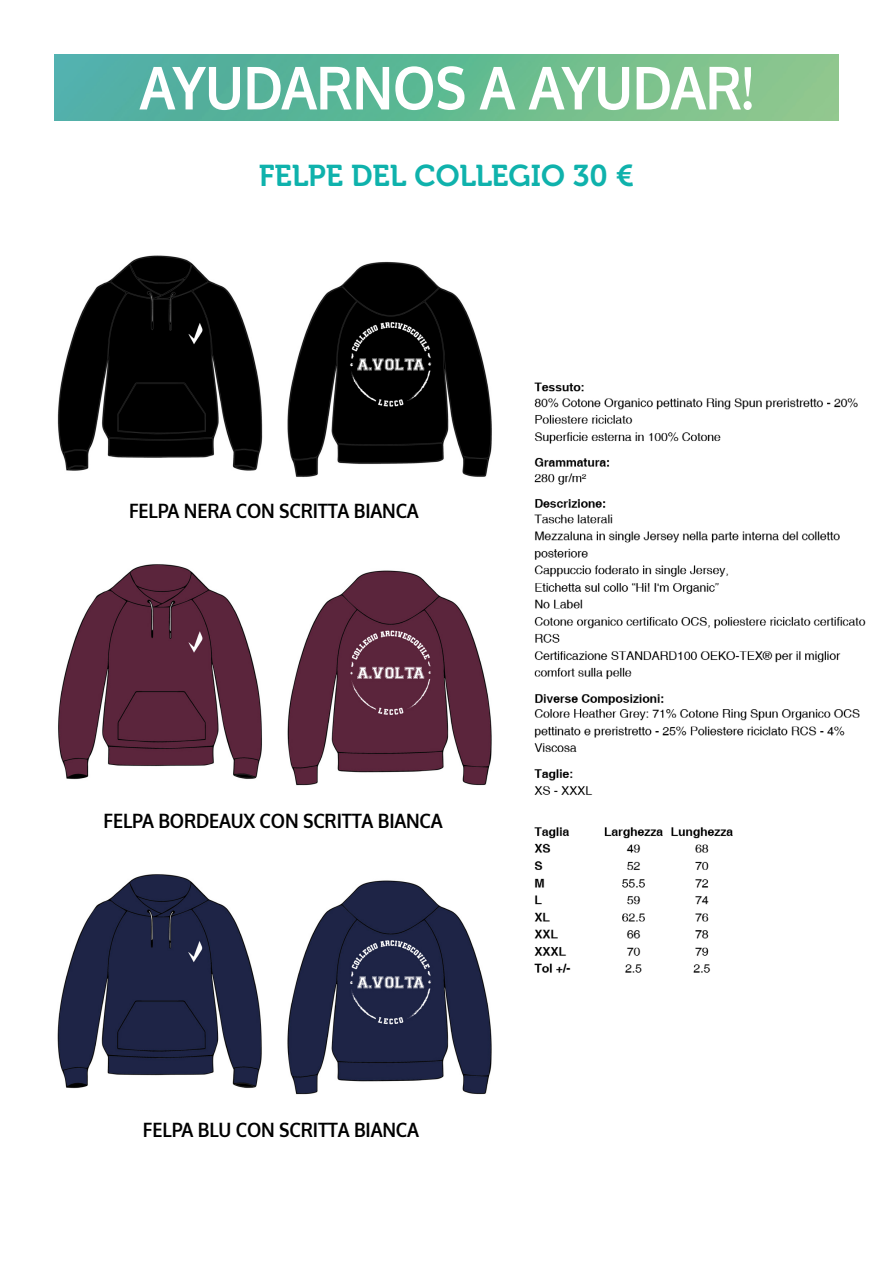
<style>
.page{position:relative;width:893px;height:1263px;background:#fff}
.page>*{position:absolute;margin:0;border:0;box-sizing:border-box;transform-origin:0 0}
.t1{font:700 59.4px "Oxygen";letter-spacing:-.015em;color:#fff;scale:.91 1}
.t2{font:30px "Museo 700";color:#0fb2ac}
.t3{font:700 19.8px "Oxygen";letter-spacing:-.01em;color:#000;scale:.91 1}
</style>
<div class="page">
<img style="left:54px;top:54px;width:785px;height:66px">
<img style="left:57px;top:255px;width:435px;height:222px">
<img style="left:534px;top:382px;width:332px;height:591px">
<img style="left:58px;top:564px;width:434px;height:221px">
<img style="left:57px;top:874px;width:435px;height:221px">
<h1 class="t1" style="left:140px;top:51px;width:676px">AYUDARNOS A AYUDAR!</h1>
<h2 class="t2" style="left:259px;top:158px;width:377px">FELPE DEL COLLEGIO 30 €</h2>
<p class="t3" style="left:129px;top:499px;width:320px">FELPA NERA CON SCRITTA BIANCA</p>
<p class="t3" style="left:104px;top:808px;width:374px">FELPA BORDEAUX CON SCRITTA BIANCA</p>
<p class="t3" style="left:143px;top:1118px;width:305px">FELPA BLU CON SCRITTA BIANCA</p>
</div>
